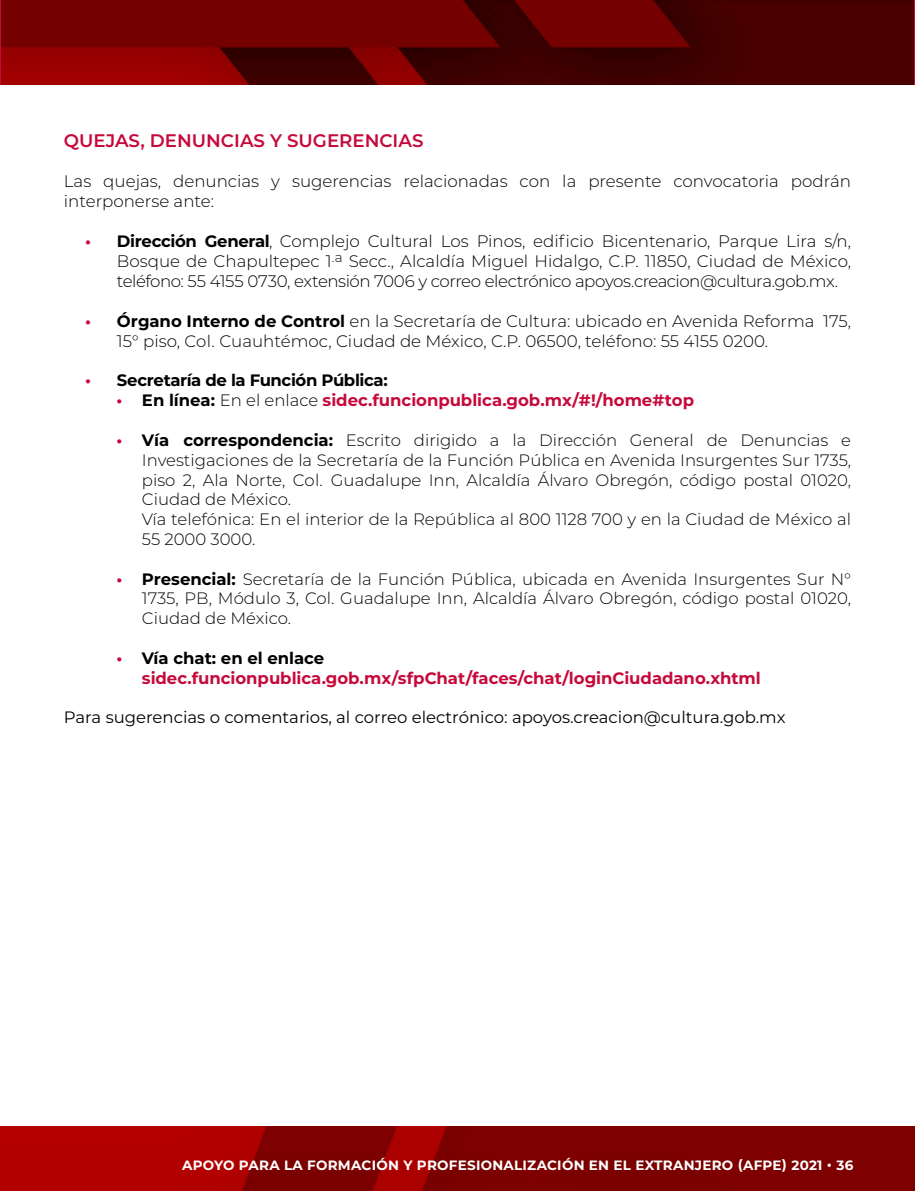
<style>
.page{position:relative;width:915px;height:1191px;background:#fff}
.page>*{position:absolute;margin:0;border:0;box-sizing:border-box;transform-origin:0 0}
.t1{font:600 18.15px "Montserrat";color:#c6093b}
.t2{font:300 16.65px/20px "Montserrat";color:#000}
.t3{font:300 16.5px/19.8px "Montserrat";color:#000}
.t4{font:700 16.5px/19.8px "Montserrat";letter-spacing:-.005em;color:#c6093b}
.t5{font:16.5px "Montserrat";color:#000}
.t6{font:700 16.5px "Montserrat";letter-spacing:-.025em;color:#000}
.t7{font:700 13.5px "Montserrat";letter-spacing:.02em;color:#fff}
.s1{font-weight:700;font-size:16.5px;color:#c6093b}
.s2{font-weight:700;font-size:16.5px}
.s3{font-size:16.5px}
.s4{color:#c6093b}
.s5{color:#000}
.s6{font-weight:300;color:#000}
.s7{font-weight:700;color:#c6093b}
.s8{font-weight:700}
</style>
<div class="page">
<hr style="left:914px;top:0;width:1px;height:84px;background:#c6093b">
<img style="left:0;top:1126px;width:914px;height:65px">
<img style="left:1px;top:0;width:912px;height:84px">
<p class="t1" style="left:64px;top:128px;width:361px">QUEJAS, DENUNCIAS Y SUGERENCIAS</p>
<p class="t2" style="left:64px;top:170px;width:788px">Las quejas, denuncias y sugerencias relacionadas con la presente convocatoria podrán interponerse ante:</p>
<p class="t2" style="left:117px;top:230px;width:735px;text-align:justify;text-indent:-32px"><span class="s1">•</span> <span class="s2">Dirección General</span>, Complejo Cultural Los Pinos, edificio Bicentenario, Parque Lira s/n, Bosque de Chapultepec 1<sup>.a</sup> Secc., Alcaldía Miguel Hidalgo, C.P. 11850, Ciudad de México, teléfono: 55 4155 0730, extensión 7006 y correo electrónico apoyos.creacion@cultura.gob.mx.</p>
<p class="t2" style="left:117px;top:310px;width:735px;text-indent:-32px"><span class="s1">•</span> <span class="s2">Órgano Interno de Control</span> en la Secretaría de Cultura: ubicado en Avenida Reforma 175,<br>15° piso, <span class="s3">Col.</span> Cuauhtémoc, Ciudad de México, C.P. 06500, teléfono: 55 4155 0200.</p>
<p class="t6" style="left:85px;top:369px;width:304px"><span class="s4">•</span> Secretaría de la Función Pública:</p>
<p class="t4" style="left:116px;top:390px;width:579px">• <span class="s5">En línea:</span> <span class="s6">En el enlace</span> sidec.funcionpublica.gob.mx/#!/home#top</p>
<p class="t3" style="left:142px;top:429px;width:710px;text-indent:-25px"><span class="s7">•</span> <span class="s8">Vía correspondencia:</span> Escrito dirigido a la Dirección General de Denuncias e Investigaciones de la Secretaría de la Función Pública en Avenida Insurgentes Sur 1735, piso 2, Ala Norte, Col. Guadalupe Inn, Alcaldía Álvaro Obregón, código postal 01020, Ciudad de México.<br>Vía telefónica: En el interior de la República al 800 1128 700 y en la Ciudad de México al 55 2000 3000.</p>
<p class="t3" style="left:142px;top:568px;width:710px;text-align:justify;text-indent:-25px"><span class="s7">•</span> <span class="s8">Presencial:</span> Secretaría de la Función Pública, ubicada en Avenida Insurgentes Sur N° 1735, PB, Módulo 3, Col. Guadalupe Inn, Alcaldía Álvaro Obregón, código postal 01020, Ciudad de México.</p>
<p class="t4" style="left:142px;top:647px;width:620px;text-indent:-25px">• <span class="s5">Vía chat: en el enlace </span>sidec.funcionpublica.gob.mx/sfpChat/faces/chat/loginCiudadano.xhtml</p>
<p class="t5" style="left:64px;top:706px;width:723px">Para sugerencias o comentarios, al correo electrónico: apoyos.creacion@cultura.gob.mx</p>
<p class="t7" style="left:182px;top:1155px;width:672px">APOYO PARA LA FORMACIÓN Y PROFESIONALIZACIÓN EN EL EXTRANJERO (AFPE) 2021 • 36</p>
</div>
